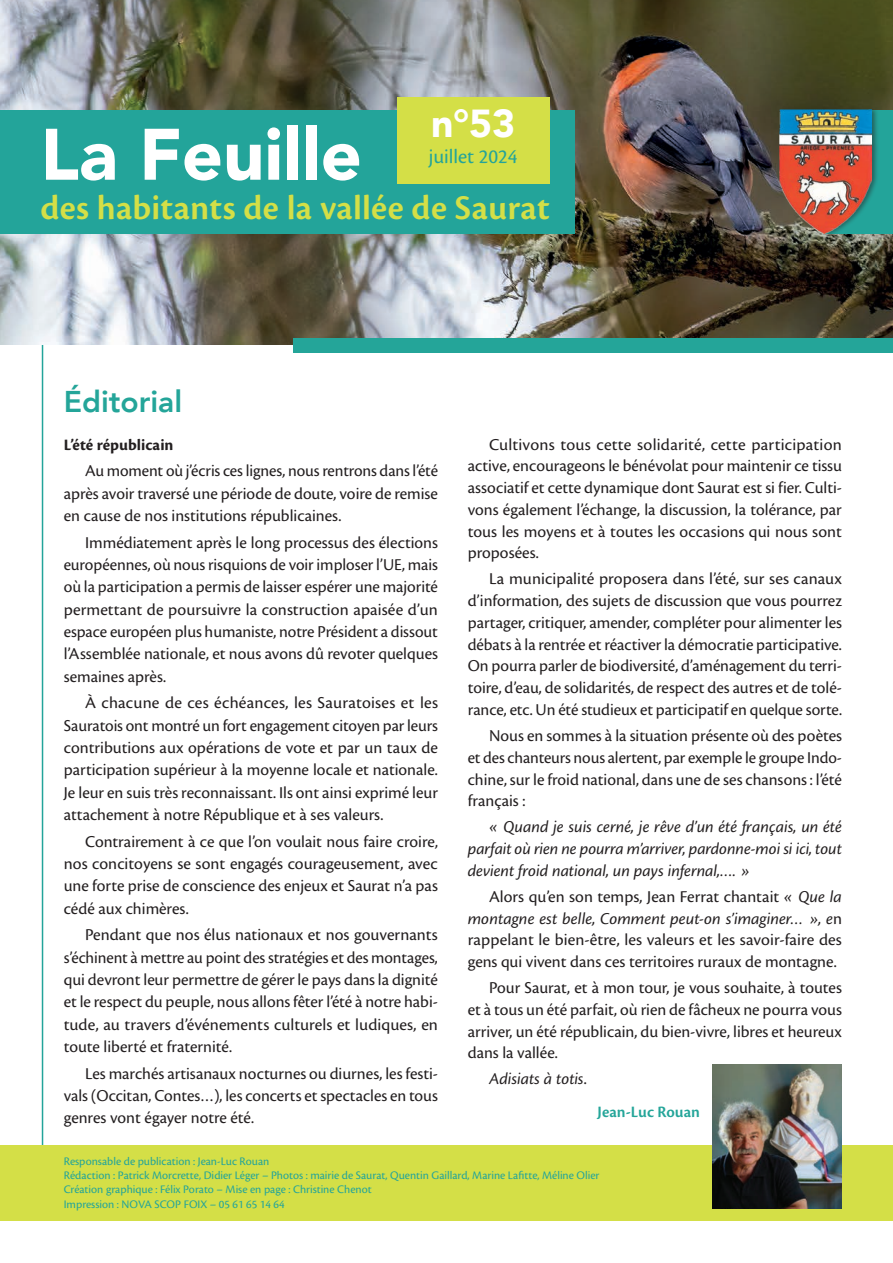
<style>
.page{position:relative;width:893px;height:1263px;background:#fff}
.page>*{position:absolute;margin:0;border:0;box-sizing:border-box;transform-origin:0 0}
.t1{font:900 72px "Avenir";color:#fff}
.t2{font:900 39px "Avenir";color:#fff}
.t3{font:600 36px "Cronos Pro";letter-spacing:.005em;color:#d4df47}
.t4{font:800 30px "Avenir";color:#24a599}
.t5{font:21px "Cronos Pro";color:#23a49a}
.t6{font:17.25px/22.4px "Cronos Pro";color:#231f20;text-align:justify}
.t7{font:italic 17.25px/21.8px "Cronos Pro";color:#231f20;text-align:justify}
.t8{font:700 16.5px "Cronos Pro";color:#231f20}
.t9{font:600 16.5px "Cronos Pro";color:#24a599}
.t10{font:12px/14.2px "Cronos Pro";color:#23a49a}
.s1{font-style:italic}
.s2{font-style:normal}
</style>
<div class="page">
<hr style="left:42px;top:344px;width:1px;height:849px;background:#23a49a">
<div style="left:0;top:1145px;width:893px;height:75px;background:#d4df47"></div>
<img style="left:713px;top:1064px;width:129px;height:144px">
<img style="left:0;top:0;width:893px;height:344px">
<div style="left:293px;top:338px;width:600px;height:15px;background:#24a599"></div>
<div style="left:825px;top:111px;width:68px;height:123px;background:#23a49a"></div>
<div style="left:779px;top:106px;width:101px;height:132px;background:#231f20;opacity:.5"></div>
<img style="left:779px;top:110px;width:92px;height:123px">
<div style="left:0;top:111px;width:574px;height:123px;background:#23a49a"></div>
<div style="left:397px;top:97px;width:153px;height:87px;background:#d4df47"></div>
<h2 class="t2" style="left:431px;top:90px;width:86px">n°53</h2>
<p class="t5" style="left:429px;top:144px;width:90px">juillet 2024</p>
<h1 class="t1" style="left:40px;top:93px;width:323px">La Feuille</h1>
<h3 class="t3" style="left:40px;top:187px;width:511px">des habitants de la vallée de Saurat</h3>
<h3 class="t4" style="left:64px;top:379px;width:120px">Éditorial</h3>
<p class="t8" style="left:64px;top:435px;width:111px">L’été républicain</p>
<p class="t6" style="left:64px;top:460px;width:376px;text-indent:21px">Au moment où j’écris ces lignes, nous rentrons dans l’été après avoir traversé une période de doute, voire de remise en cause de nos institutions républicaines.</p>
<p class="t6" style="left:64px;top:531px;width:376px;text-indent:21px">Immédiatement après le long processus des élections européennes, où nous risquions de voir imploser l’UE, mais où la participation a permis de laisser espérer une majorité permettant de poursuivre la construction apaisée d’un espace européen plus humaniste, notre Président a dissout l’Assemblée nationale, et nous avons dû revoter quelques semaines après.</p>
<p class="t6" style="left:64px;top:692px;width:376px;text-indent:21px">À chacune de ces échéances, les Sauratoises et les Sauratois ont montré un fort engagement citoyen par leurs contributions aux opérations de vote et par un taux de participation supérieur à la moyenne locale et nationale.<br>Je leur en suis très reconnaissant. Ils ont ainsi exprimé leur attachement à notre République et à ses valeurs.</p>
<p class="t6" style="left:64px;top:830px;width:376px;text-indent:21px">Contrairement à ce que l’on voulait nous faire croire, nos concitoyens se sont engagés courageusement, avec une forte prise de conscience des enjeux et Saurat n’a pas cédé aux chimères.</p>
<p class="t6" style="left:64px;top:924px;width:376px;text-indent:21px">Pendant que nos élus nationaux et nos gouvernants s’échinent à mettre au point des stratégies et des montages, qui devront leur permettre de gérer le pays dans la dignité et le respect du peuple, nous allons fêter l’été à notre habi&shy;tude, au travers d’événements culturels et ludiques, en toute liberté et fraternité.</p>
<p class="t6" style="left:64px;top:1062px;width:376px;text-indent:21px">Les marchés artisanaux nocturnes ou diurnes, les festi&shy;vals (Occitan, Contes…), les concerts et spectacles en tous genres vont égayer notre été.</p>
<p class="t6" style="left:468px;top:433px;width:376px;line-height:21.8px;text-indent:21px">Cultivons tous cette solidarité, cette participation active, encourageons le bénévolat pour maintenir ce tissu associatif et cette dynamique dont Saurat est si fier. Culti&shy;vons également l’échange, la discussion, la tolérance, par tous les moyens et à toutes les occasions qui nous sont proposées.</p>
<p class="t6" style="left:468px;top:568px;width:376px;line-height:21.8px;text-indent:21px">La municipalité proposera dans l’été, sur ses canaux d’information, des sujets de discussion que vous pourrez partager, critiquer, amender, compléter pour alimenter les débats à la rentrée et réactiver la démocratie participative.<br>On pourra parler de biodiversité, d’aménagement du terri&shy;toire, d’eau, de solidarités, de respect des autres et de tolé&shy;rance, etc. Un été studieux et participatif en quelque sorte.</p>
<p class="t6" style="left:468px;top:725px;width:376px;line-height:21.8px;text-indent:21px">Nous en sommes à la situation présente où des poètes et des chanteurs nous alertent, par exemple le groupe Indo&shy;chine, sur le froid national, dans une de ses chansons : l’été français :</p>
<p class="t7" style="left:468px;top:816px;width:376px;text-indent:21px">« Quand je suis cerné, je rêve d’un été français, un été parfait où rien ne pourra m’arriver, pardonne-moi si ici, tout devient froid national, un pays infernal,…. »</p>
<p class="t6" style="left:468px;top:885px;width:376px;line-height:21.8px;text-indent:21px">Alors qu’en son temps, Jean Ferrat chantait <span class="s1">« Que la montagne est belle, Comment peut-on s’imaginer… », e</span>n rappelant le bien-être, les valeurs et les savoir-faire des gens qui vivent dans ces territoires ruraux de montagne.</p>
<p class="t6" style="left:468px;top:977px;width:376px;line-height:21.8px;text-indent:21px">Pour Saurat, et à mon tour, je vous souhaite, à toutes et à tous un été parfait, où rien de fâcheux ne pourra vous arriver, un été républicain, du bien-vivre, libres et heureux dans la vallée.</p>
<p class="t7" style="left:489px;top:1068px;width:99px">Adisiats à totis<span class="s2">.</span></p>
<p class="t9" style="left:598px;top:1102px;width:104px">Jean-Luc Rouan</p>
<p class="t10" style="left:64px;top:1154px;width:537px">Responsable de publication : Jean-Luc Rouan<br>Rédaction : Patrick Morcrette, Didier Léger – Photos : mairie de Saurat, Quentin Gaillard, Marine Lafitte, Méline Olier Création graphique : Félix Porato – Mise en page : Christine Chenot<br>Impression : NOVA SCOP FOIX – 05 61 65 14 64</p>
</div>
